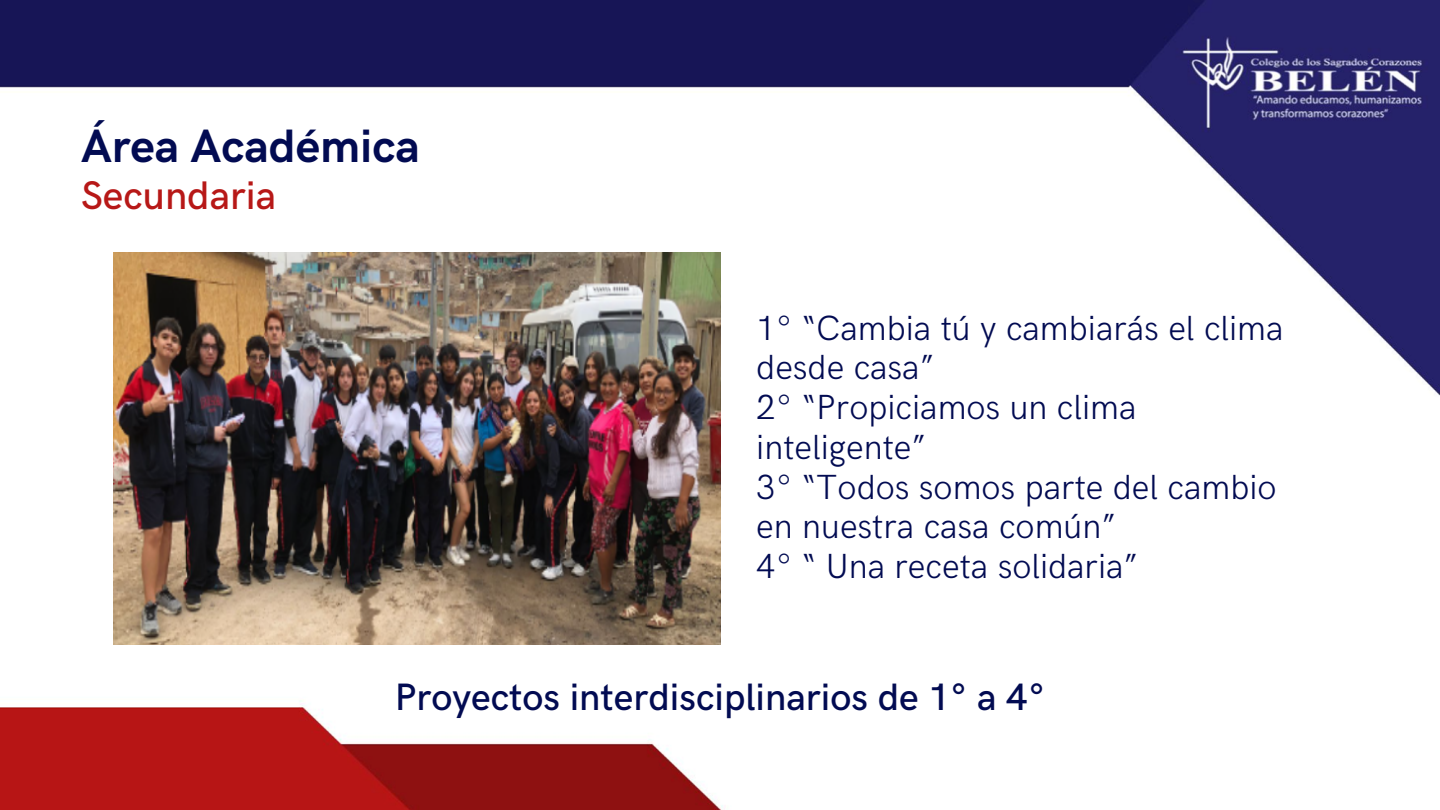
<style>
.page{position:relative;width:1440px;height:810px;background:#fff}
.page>*{position:absolute;margin:0;border:0;box-sizing:border-box;transform-origin:0 0}
.t1{font:700 47px "HK Grotesk";color:#020b52}
.t2{font:500 40px "HK Grotesk";color:#b71817}
.t3{font:500 38.3px "HK Grotesk";color:#020b52}
.t4{font:300 35px/39.8px "HK Grotesk";color:#020b52}
</style>
<div class="page">
<img style="left:0;top:0;width:1440px;height:810px">
<img style="left:114px;top:253px;width:606px;height:392px">
<p class="t1" style="left:81px;top:120px;width:340px">Área Académica</p>
<p class="t2" style="left:81px;top:173px;width:197px">Secundaria</p>
<p class="t4" style="left:756px;top:309px;width:529px">1° “Cambia tú y cambiarás el clima desde casa”</p>
<p class="t4" style="left:756px;top:389px;width:382px">2° “Propiciamos un clima inteligente”</p>
<p class="t4" style="left:756px;top:468px;width:522px">3° “Todos somos parte del cambio en nuestra casa común”</p>
<p class="t4" style="left:756px;top:548px;width:383px">4° “ Una receta solidaria”</p>
<p class="t3" style="left:395px;top:675px;width:652px">Proyectos interdisciplinarios de 1° a 4°</p>
</div>
